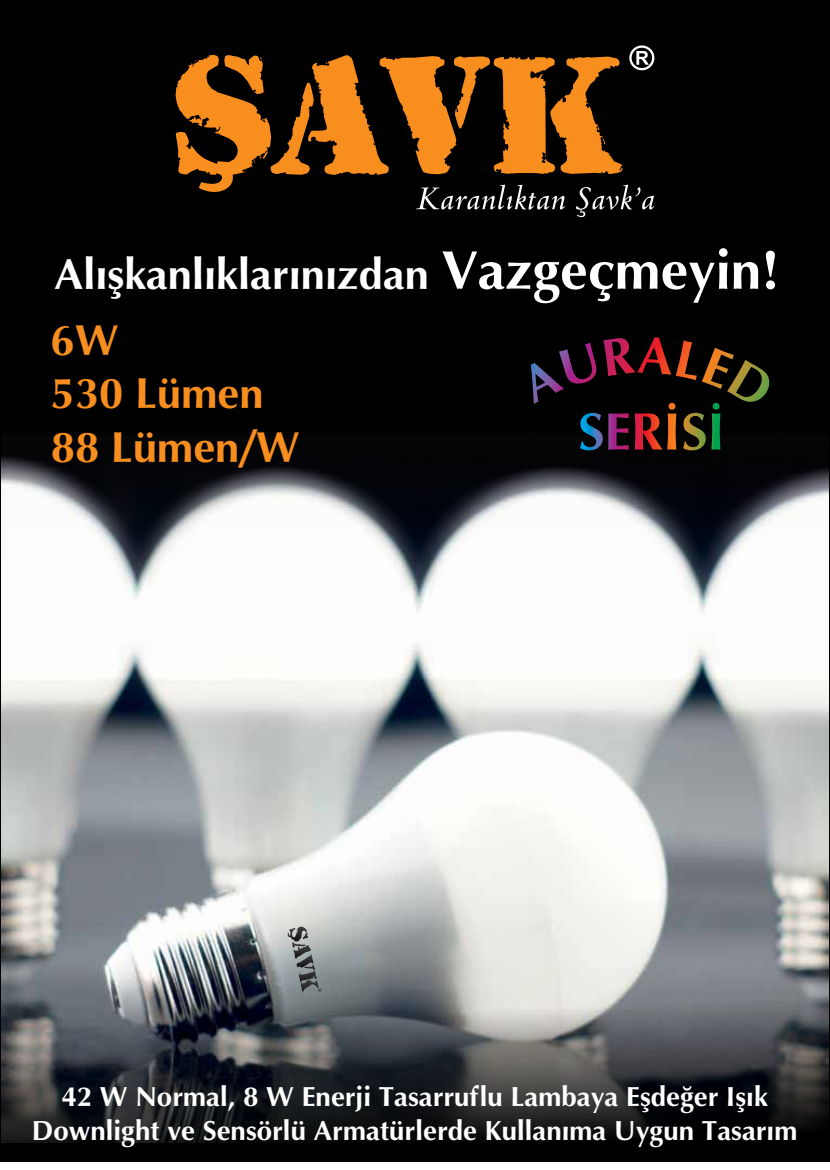
<style>
.page{position:relative;width:830px;height:1170px;background:#fff}
.page>*{position:absolute;margin:0;border:0;box-sizing:border-box;transform-origin:0 0}
.t1{font:700 43.5px/66.2px "TR Oregon";color:#fff}
.t2{font:700 43.5px/53.2px "TR Oregon";color:#f78e1e}
.t3{font:700 27.75px "TR Oregon";color:#fff}
.s1{font-size:54.75px}
.s2{color:#f78e1e}
</style>
<div class="page">
<div style="left:0;top:0;width:829px;height:1161px;background:#000"></div>
<svg style="left:175px;top:45px;width:479px;height:172px"></svg>
<img style="left:1px;top:456px;width:827px;height:686px">
<svg style="left:434px;top:337px;width:342px;height:399px"></svg>
<img style="left:579px;top:401px;width:141px;height:50px">
<svg style="left:287px;top:926px;width:34px;height:65px;background:#858a8b"></svg>
<h1 class="t1" style="left:51px;top:240px;width:729px">Alışkanlıklarınızdan <span class="s1">Vazgeçmeyin!<br></span><span class="s2">6W</span></h1>
<h1 class="t2" style="left:51px;top:366px;width:250px">530 Lümen<br>88 Lümen/W</h1>
<p class="t3" style="left:61px;top:1079px;width:707px">42 W Normal, 8 W Enerji Tasarruflu Lambaya Eşdeğer Işık</p>
<p class="t3" style="left:32px;top:1113px;width:766px">Downlight ve Sensörlü Armatürlerde Kullanıma Uygun Tasarım</p>
</div>
